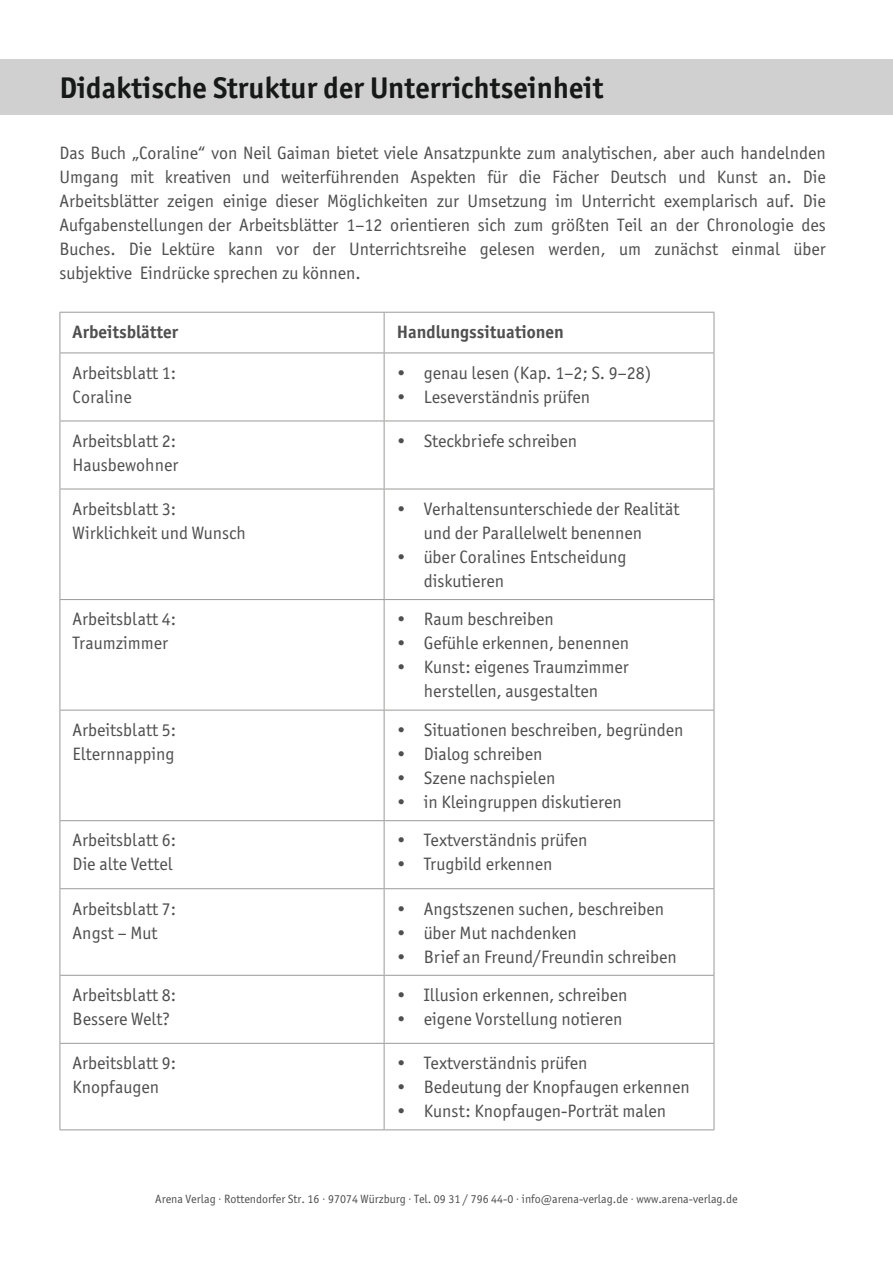
<style>
.page{position:relative;width:893px;height:1263px;background:#fff}
.page>*{position:absolute;margin:0;border:0;box-sizing:border-box;transform-origin:0 0}
.Fließtext{font:700 30px "Officina Sans ITC Pro";color:#171818}
.Fließtext-2{font:18px/24px "Officina Sans ITC Pro";color:#4f4f4f;text-align:center}
.Fließtext-3{font:700 18px "Officina Sans ITC Pro";color:#4f4f4f}
.t1{font:12px "Officina Sans ITC Pro";color:#4f4f4f}
</style>
<div class="page">
<div style="left:0;top:60px;width:893px;height:55px;background:#d0d0d0"></div>
<hr style="left:60px;top:353px;width:1px;height:68px;background:#9a9a99">
<hr style="left:384px;top:353px;width:1px;height:68px;background:#9a9a99">
<hr style="left:714px;top:353px;width:1px;height:68px;background:#9a9a99">
<hr style="left:60px;top:421px;width:324px;height:1px;background:#9a9a99">
<hr style="left:60px;top:421px;width:1px;height:68px;background:#9a9a99">
<hr style="left:384px;top:421px;width:330px;height:1px;background:#9a9a99">
<hr style="left:384px;top:421px;width:1px;height:68px;background:#9a9a99">
<hr style="left:714px;top:421px;width:1px;height:68px;background:#9a9a99">
<hr style="left:60px;top:489px;width:324px;height:1px;background:#9a9a99">
<hr style="left:60px;top:489px;width:1px;height:110px;background:#9a9a99">
<hr style="left:384px;top:489px;width:330px;height:1px;background:#9a9a99">
<hr style="left:384px;top:489px;width:1px;height:110px;background:#9a9a99">
<hr style="left:714px;top:489px;width:1px;height:110px;background:#9a9a99">
<hr style="left:60px;top:599px;width:324px;height:1px;background:#9a9a99">
<hr style="left:60px;top:600px;width:1px;height:110px;background:#9a9a99">
<hr style="left:384px;top:599px;width:330px;height:1px;background:#9a9a99">
<hr style="left:384px;top:600px;width:1px;height:110px;background:#9a9a99">
<hr style="left:714px;top:600px;width:1px;height:110px;background:#9a9a99">
<hr style="left:60px;top:710px;width:324px;height:1px;background:#9a9a99">
<hr style="left:60px;top:710px;width:1px;height:110px;background:#9a9a99">
<hr style="left:384px;top:710px;width:330px;height:1px;background:#9a9a99">
<hr style="left:384px;top:710px;width:1px;height:110px;background:#9a9a99">
<hr style="left:714px;top:710px;width:1px;height:110px;background:#9a9a99">
<hr style="left:60px;top:820px;width:324px;height:1px;background:#9a9a99">
<hr style="left:60px;top:821px;width:1px;height:67px;background:#9a9a99">
<hr style="left:384px;top:820px;width:330px;height:1px;background:#9a9a99">
<hr style="left:384px;top:821px;width:1px;height:67px;background:#9a9a99">
<hr style="left:714px;top:821px;width:1px;height:67px;background:#9a9a99">
<hr style="left:60px;top:888px;width:324px;height:1px;background:#9a9a99">
<hr style="left:60px;top:889px;width:1px;height:86px;background:#9a9a99">
<hr style="left:384px;top:888px;width:330px;height:1px;background:#9a9a99">
<hr style="left:384px;top:889px;width:1px;height:86px;background:#9a9a99">
<hr style="left:714px;top:889px;width:1px;height:86px;background:#9a9a99">
<hr style="left:60px;top:975px;width:324px;height:1px;background:#9a9a99">
<hr style="left:60px;top:976px;width:1px;height:67px;background:#9a9a99">
<hr style="left:384px;top:975px;width:330px;height:1px;background:#9a9a99">
<hr style="left:384px;top:976px;width:1px;height:67px;background:#9a9a99">
<hr style="left:714px;top:976px;width:1px;height:67px;background:#9a9a99">
<hr style="left:60px;top:1043px;width:324px;height:1px;background:#9a9a99">
<hr style="left:60px;top:1044px;width:1px;height:85px;background:#9a9a99">
<hr style="left:384px;top:1043px;width:330px;height:1px;background:#9a9a99">
<hr style="left:384px;top:1044px;width:1px;height:85px;background:#9a9a99">
<hr style="left:714px;top:1044px;width:1px;height:85px;background:#9a9a99">
<hr style="left:60px;top:1129px;width:324px;height:1px;background:#9a9a99">
<hr style="left:384px;top:1129px;width:330px;height:1px;background:#9a9a99">
<hr style="left:60px;top:312px;width:324px;height:1px;background:#9a9a99">
<hr style="left:60px;top:313px;width:1px;height:40px;background:#9a9a99">
<hr style="left:384px;top:312px;width:330px;height:1px;background:#9a9a99">
<hr style="left:384px;top:313px;width:1px;height:40px;background:#9a9a99">
<hr style="left:714px;top:313px;width:1px;height:40px;background:#9a9a99">
<hr style="left:60px;top:353px;width:324px;height:1px;background:#9a9a99">
<hr style="left:384px;top:353px;width:330px;height:1px;background:#9a9a99">
<p class="Fließtext" style="left:60px;top:69px;width:545px">Didaktische Struktur der Unterrichtseinheit</p>
<p class="Fließtext" style="left:213px;top:69px;width:152px">Anregungen</p>
<p class="Fließtext-2" style="left:60px;top:141px;width:768px;text-align:justify">Das Buch „Coraline“ von Neil Gaiman bietet viele Ansatzpunkte zum analytischen, aber auch handelnden Umgang mit kreativen und weiterführenden Aspekten für die Fächer Deutsch und Kunst an. Die Arbeitsblätter zeigen einige dieser Möglichkeiten zur Umsetzung im Unterricht exemplarisch auf. Die Aufgabenstellungen der Arbeitsblätter 1–12 orientieren sich zum größten Teil an der Chronologie des Buches. Die Lektüre kann vor der Unterrichtsreihe gelesen werden, um zunächst einmal über subjektive Eindrücke sprechen zu können.</p>
<p class="Fließtext-3" style="left:73px;top:321px;width:107px">Arbeitsblätter</p>
<p class="Fließtext-3" style="left:397px;top:321px;width:168px">Handlungssituationen</p>
<p class="Fließtext-2" style="left:73px;top:361px;width:105px">Arbeitsblatt 1:</p>
<p class="Fließtext-2" style="left:73px;top:385px;width:61px">Coraline</p>
<p class="Fließtext-2" style="left:397px;top:361px;width:256px">• genau lesen (Kap. 1–2; S. 9–28)</p>
<p class="Fließtext-2" style="left:397px;top:385px;width:195px">• Leseverständnis prüfen</p>
<p class="Fließtext-2" style="left:73px;top:429px;width:105px">Arbeitsblatt 2:</p>
<p class="Fließtext-2" style="left:73px;top:453px;width:107px">Hausbewohner</p>
<p class="Fließtext-2" style="left:397px;top:429px;width:182px">• Steckbriefe schreiben</p>
<p class="Fließtext-2" style="left:73px;top:497px;width:105px">Arbeitsblatt 3:</p>
<p class="Fließtext-2" style="left:73px;top:521px;width:175px">Wirklichkeit und Wunsch</p>
<p class="Fließtext-2" style="left:397px;top:497px;width:284px">• Verhaltensunterschiede der Realität und der Parallelwelt benennen</p>
<p class="Fließtext-2" style="left:424px;top:545px;width:204px;text-align:left;text-indent:-27px">• über Coralines Entscheidung diskutieren</p>
<p class="Fließtext-2" style="left:73px;top:607px;width:105px">Arbeitsblatt 4:</p>
<p class="Fließtext-2" style="left:73px;top:631px;width:97px">Traumzimmer</p>
<p class="Fließtext-2" style="left:397px;top:607px;width:159px">• Raum beschreiben</p>
<p class="Fließtext-2" style="left:397px;top:631px;width:234px">• Gefühle erkennen, benennen</p>
<p class="Fließtext-2" style="left:397px;top:655px;width:233px">• Kunst: eigenes Traumzimmer herstellen, ausgestalten</p>
<p class="Fließtext-2" style="left:73px;top:718px;width:105px">Arbeitsblatt 5:</p>
<p class="Fließtext-2" style="left:73px;top:742px;width:103px">Elternnapping</p>
<p class="Fließtext-2" style="left:397px;top:718px;width:288px">• Situationen beschreiben, begründen</p>
<p class="Fließtext-2" style="left:397px;top:742px;width:147px">• Dialog schreiben</p>
<p class="Fließtext-2" style="left:397px;top:766px;width:160px">• Szene nachspielen</p>
<p class="Fließtext-2" style="left:397px;top:790px;width:226px">• in Kleingruppen diskutieren</p>
<p class="Fließtext-2" style="left:73px;top:828px;width:105px">Arbeitsblatt 6:</p>
<p class="Fließtext-2" style="left:73px;top:852px;width:102px">Die alte Vettel</p>
<p class="Fließtext-2" style="left:397px;top:828px;width:192px">• Textverständnis prüfen</p>
<p class="Fließtext-2" style="left:397px;top:852px;width:157px">• Trugbild erkennen</p>
<p class="Fließtext-2" style="left:73px;top:896px;width:105px">Arbeitsblatt 7:</p>
<p class="Fließtext-2" style="left:73px;top:920px;width:86px">Angst – Mut</p>
<p class="Fließtext-2" style="left:397px;top:896px;width:269px">• Angstszenen suchen, beschreiben</p>
<p class="Fließtext-2" style="left:397px;top:920px;width:181px">• über Mut nachdenken</p>
<p class="Fließtext-2" style="left:397px;top:944px;width:282px">• Brief an Freund/Freundin schreiben</p>
<p class="Fließtext-2" style="left:73px;top:983px;width:105px">Arbeitsblatt 8:</p>
<p class="Fließtext-2" style="left:73px;top:1007px;width:99px">Bessere Welt?</p>
<p class="Fließtext-2" style="left:397px;top:983px;width:232px">• Illusion erkennen, schreiben</p>
<p class="Fließtext-2" style="left:397px;top:1007px;width:227px">• eigene Vorstellung notieren</p>
<p class="Fließtext-2" style="left:73px;top:1051px;width:105px">Arbeitsblatt 9:</p>
<p class="Fließtext-2" style="left:73px;top:1075px;width:88px">Knopfaugen</p>
<p class="Fließtext-2" style="left:397px;top:1051px;width:192px">• Textverständnis prüfen</p>
<p class="Fließtext-2" style="left:397px;top:1075px;width:294px">• Bedeutung der Knopfaugen erkennen</p>
<p class="Fließtext-2" style="left:397px;top:1099px;width:271px">• Kunst: Knopfaugen-Porträt malen</p>
<p class="t1" style="left:155px;top:1191px;width:584px">Arena Verlag · Rottendorfer Str. 16 · 97074 Würzburg · Tel. 09 31 / 796 44-0 · info@arena-verlag.de · www.arena-verlag.de</p>
</div>
